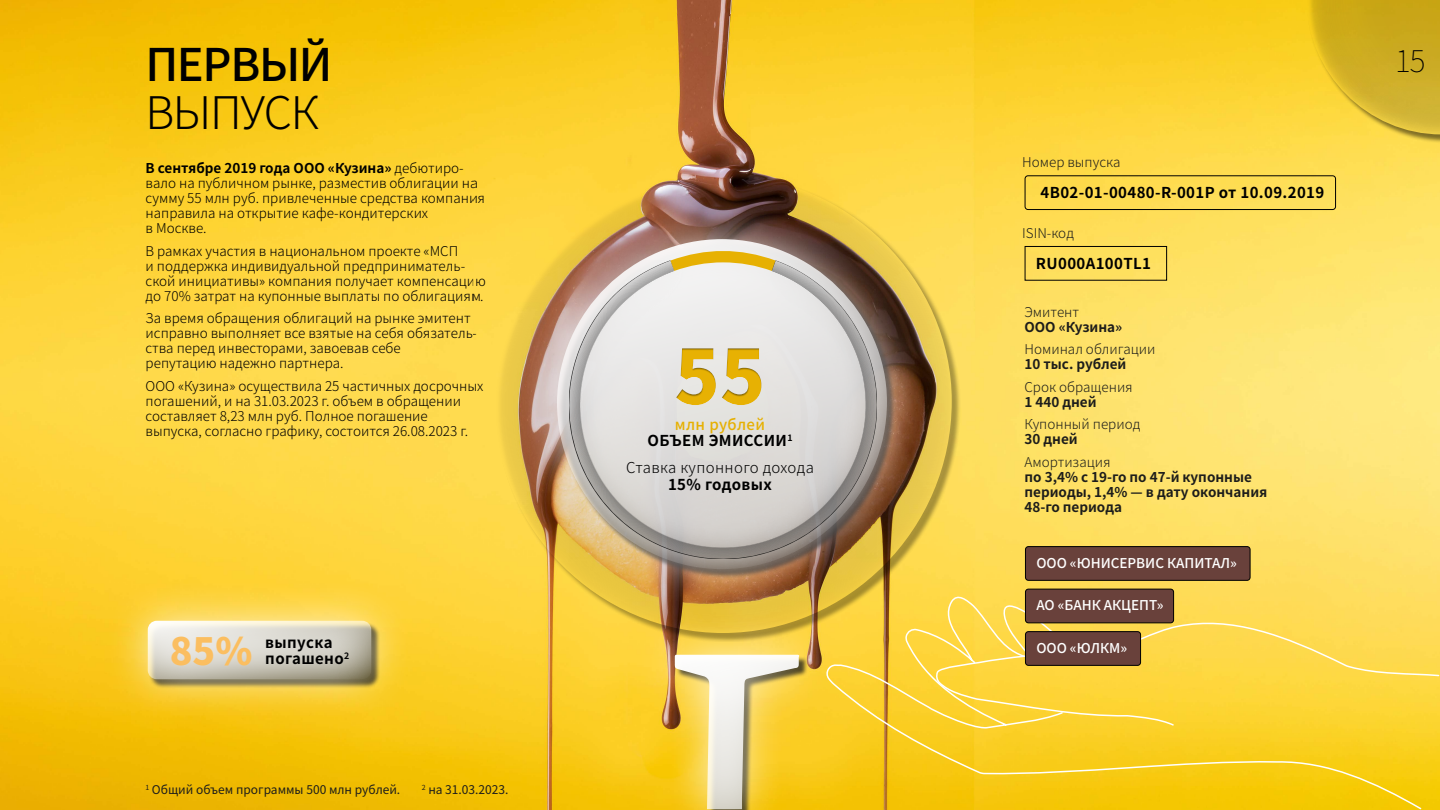
<style>
.page{position:relative;width:1440px;height:810px;background:#fff}
.page>*{position:absolute;margin:0;border:0;box-sizing:border-box;transform-origin:0 0}
.t1{font:900 75px "Noto Sans CJ Ktc";color:#e7b103}
.t2{font:500 45px "Noto Sans CJ Ktc";letter-spacing:-.03em;color:#000}
.t3{font:300 45px "Noto Sans CJ Ktc";letter-spacing:-.03em;color:#000}
.t4{font:900 37.5px "Noto Sans CJ Ktc";color:#fbbe60}
.t5{font:100 30px "Noto Sans CJ Ktc";color:#000}
.t6{font:700 15px/16.5px "Noto Sans CJ Ktc";letter-spacing:.025em;color:#000;text-align:center}
.t7{font:300 15px "Noto Sans CJ Ktc";letter-spacing:.025em;color:#000}
.t8{font:300 13.5px/15px "Noto Sans CJ Ktc";color:#000}
.t9{font:700 13.5px/15px "Noto Sans CJ Ktc";color:#1d1d1b}
.t10{font:300 13.5px "Noto Sans CJ Ktc";color:#1d1d1b}
.t11{font:500 13.5px "Noto Sans CJ Ktc";color:#fff}
.t12{font:12px "Noto Sans CJ Ktc";color:#1d1d1b}
.s1{font-weight:700}
.s2{font-weight:500;color:#e7b103}
</style>
<div class="page">
<img style="left:0;top:0;width:1440px;height:810px">
<div style="left:1265px;top:0;width:175px;height:176px;background:#fff;opacity:.75"></div>
<svg style="left:1306px;top:0;width:134px;height:134px;background:#d8b627"></svg>
<div style="left:106px;top:579px;width:307px;height:142px;background:#fff;opacity:.75"></div>
<svg style="left:148px;top:621px;width:223px;height:58px;background:#d4d1c5"></svg>
<div style="left:635px;top:613px;width:203px;height:197px;background:#fff;opacity:.75"></div>
<svg style="left:675px;top:674px;width:125px;height:135px;background:#edd16b"></svg>
<div style="left:453px;top:134px;width:540px;height:540px;background:#fff;opacity:.75"></div>
<svg style="left:825px;top:590px;width:598px;height:220px;background:#f8cd22"></svg>
<svg style="left:934px;top:616px;width:506px;height:111px;background:#fdd744"></svg>
<img style="left:473px;top:156px;width:500px;height:499px">
<div style="left:1025px;top:176px;width:311px;height:34px;border:1px solid #000;border-radius:3px"></div>
<img style="left:550px;top:261px;width:347px;height:317px">
<div style="left:1025px;top:246px;width:142px;height:34px;border:1px solid #000"></div>
<div style="left:1025px;top:632px;width:116px;height:33px;background:#69413b;border-radius:3px"></div>
<div style="left:1025px;top:631px;width:116px;height:35px;border:1px solid #000;border-radius:3px"></div>
<div style="left:1025px;top:589px;width:149px;height:34px;background:#69413b;border-radius:3px"></div>
<div style="left:1025px;top:589px;width:149px;height:34px;border:1px solid #000;border-radius:3px"></div>
<div style="left:1025px;top:547px;width:225px;height:33px;background:#69413b;border-radius:3px"></div>
<div style="left:1025px;top:546px;width:225px;height:35px;border:1px solid #000;border-radius:3px"></div>
<div style="left:597px;top:268px;width:389px;height:216px;background:#000;opacity:.4"></div>
<h2 class="t2" style="left:145px;top:39px;width:189px">ПЕРВЫЙ</h2>
<h2 class="t3" style="left:145px;top:87px;width:175px">ВЫПУСК</h2>
<p class="t8" style="left:146px;top:161px;width:341px"><span class="s1">В сентябре 2019 года ООО «Кузина»</span> дебютиро&shy;вало на публичном рынке, разместив облигации на сумму 55 млн руб. привлеченные средства компания направила на открытие кафе-кондитерских<br>в Москве.</p>
<p class="t8" style="left:146px;top:244px;width:342px">В рамках участия в национальном проекте «МСП<br>и поддержка индивидуальной предприниматель&shy;ской инициативы» компания получает компенсацию до 70% затрат на купонные выплаты по облигациям.</p>
<p class="t8" style="left:146px;top:311px;width:333px">За время обращения облигаций на рынке эмитент исправно выполняет все взятые на себя обязатель&shy;ства перед инвесторами, завоевав себе<br>репутацию надежно партнера.</p>
<p class="t8" style="left:146px;top:379px;width:339px">ООО «Кузина» осуществила 25 частичных досрочных погашений, и на 31.03.2023 г. объем в обращении составляет 8,23 млн руб. Полное погашение выпуска, согласно графику, состоится 26.08.2023 г.</p>
<h3 class="t4" style="left:170px;top:630px;width:84px">85%</h3>
<p class="t6" style="left:265px;top:634px;width:86px;text-align:left">выпуска погашено<sup>2</sup></p>
<p class="t12" style="left:145px;top:783px;width:256px"><sup>1</sup> Общий объем программы 500 млн рублей.</p>
<p class="t12" style="left:422px;top:783px;width:88px"><sup>2</sup> на 31.03.2023.</p>
<h1 class="t1" style="left:674px;top:334px;width:93px">55</h1>
<p class="t6" style="left:647px;top:416px;width:147px"><span class="s2">млн рублей<br></span>ОБЪЕМ ЭМИССИИ<sup>1</sup></p>
<p class="t7" style="left:626px;top:460px;width:189px">Ставка купонного дохода</p>
<p class="t6" style="left:668px;top:477px;width:105px">15% годовых</p>
<p class="t10" style="left:1022px;top:154px;width:100px">Номер выпуска</p>
<p class="t6" style="left:1041px;top:185px;width:285px">4B02-01-00480-R-001P от 10.09.2019</p>
<p class="t10" style="left:1022px;top:225px;width:53px">ISIN-код</p>
<p class="t6" style="left:1036px;top:256px;width:117px">RU000A100TL1</p>
<p class="t10" style="left:1024px;top:304px;width:56px">Эмитент</p>
<p class="t9" style="left:1024px;top:320px;width:99px">ООО «Кузина»</p>
<p class="t10" style="left:1024px;top:342px;width:132px">Номинал облигации</p>
<p class="t9" style="left:1024px;top:357px;width:103px">10 тыс. рублей</p>
<p class="t10" style="left:1024px;top:379px;width:110px">Срок обращения</p>
<p class="t9" style="left:1024px;top:395px;width:74px">1 440 дней</p>
<p class="t10" style="left:1024px;top:417px;width:117px">Купонный период</p>
<p class="t9" style="left:1024px;top:432px;width:55px">30 дней</p>
<p class="t10" style="left:1024px;top:454px;width:88px">Амортизация</p>
<p class="t9" style="left:1024px;top:470px;width:244px">по 3,4% с 19-го по 47-й купонные периоды, 1,4% — в дату окончания<br>48-го периода</p>
<p class="t11" style="left:1036px;top:555px;width:202px">ООО «ЮНИСЕРВИС КАПИТАЛ»</p>
<p class="t11" style="left:1036px;top:598px;width:129px">АО «БАНК АКЦЕПТ»</p>
<p class="t11" style="left:1036px;top:640px;width:92px">ООО «ЮЛКМ»</p>
<h3 class="t5" style="left:1395px;top:44px;width:32px">15</h3>
</div>
